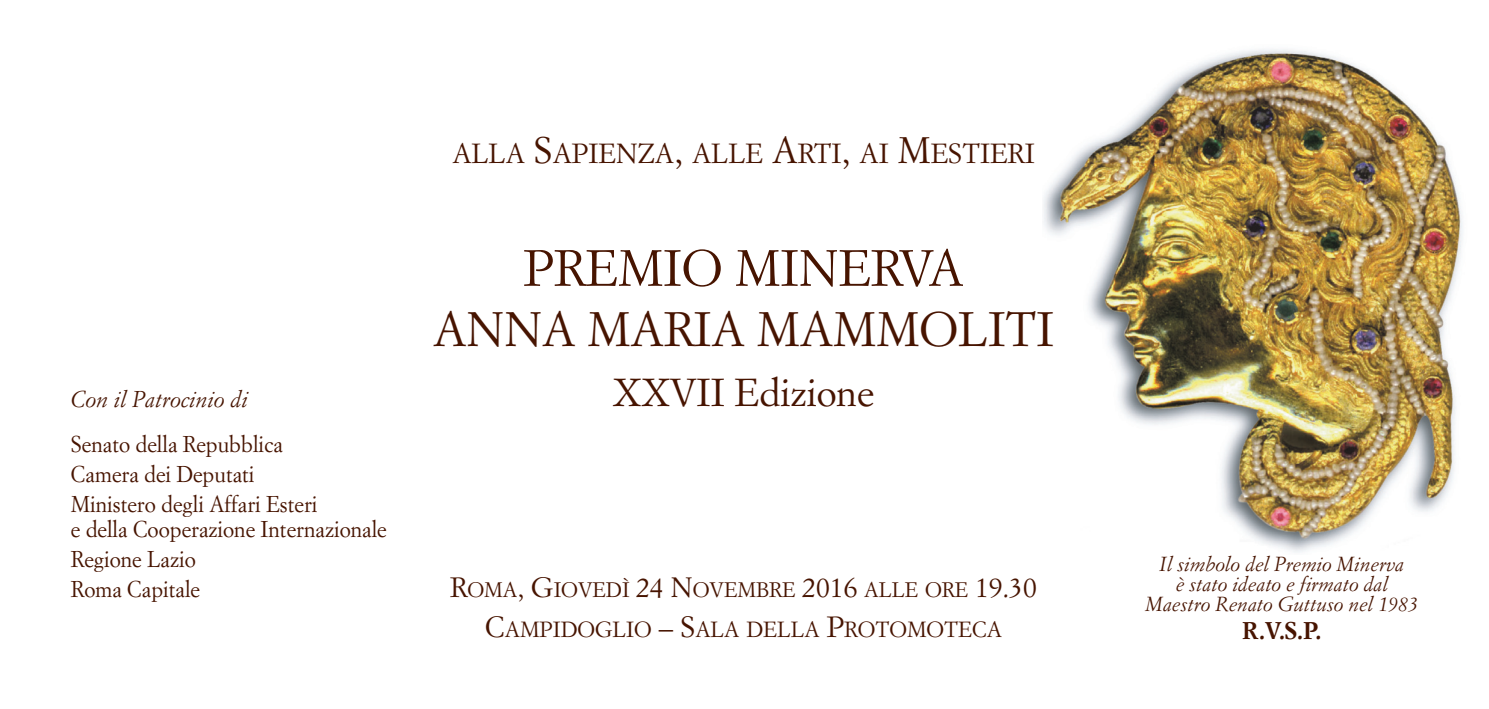
<style>
.page{position:relative;width:1489px;height:709px;background:#fff}
.page>*{position:absolute;margin:0;border:0;box-sizing:border-box;transform-origin:0 0}
.t1{font:50px "Simoncini Garamond";color:#471400}
.t2{font:47.5px "Simoncini Garamond";color:#471400}
.t3{font:38.25px "Simoncini Garamond";color:#471400}
.t4{font:27.25px "Simoncini Garamond";color:#471400}
.t5{font:700 23.75px "Simoncini Garamond";color:#471400}
.t6{font:22.5px/30px "Simoncini Garamond";color:#471400;scale:.95 1}
.t7{font:italic 22.5px "Simoncini Garamond";color:#471400}
.t8{font:21.5px "Simoncini Garamond";color:#471400}
.t9{font:20.5px "Simoncini Garamond";color:#471400}
.t10{font:italic 20px/20px "Simoncini Garamond";color:#471400;text-align:center}
.s1{font-size:36.25px}
.s2{font-size:27.5px}
.s3{font-size:28.75px}
</style>
<div class="page">
<img style="left:1043px;top:49px;width:420px;height:504px">
<p class="t7" style="left:71px;top:390px;width:178px">Con il Patrocinio di</p>
<p class="t6" style="left:71px;top:431px;width:261px">Senato della Repubblica<br>Camera dei Deputati<br>Ministero degli Affari Esteri</p>
<p class="t6" style="left:71px;top:516px;width:334px">e della Cooperazione Internazionale<br>Regione Lazio<br>Roma Capitale</p>
<p class="t4" style="left:452px;top:142px;width:584px">ALLA <span class="s1">S</span>APIENZA<span class="s1">,</span> ALLE <span class="s1">A</span>RTI<span class="s1">,</span> AI <span class="s1">M</span>ESTIERI</p>
<h1 class="t1" style="left:523px;top:247px;width:441px">PREMIO MINERVA</h1>
<h2 class="t2" style="left:433px;top:309px;width:622px">ANNA MARIA MAMMOLITI</h2>
<h3 class="t3" style="left:613px;top:377px;width:263px">XXVII Edizione</h3>
<p class="t9" style="left:450px;top:581px;width:588px"><span class="s2">R</span>OMA<span class="s2">, G</span>IOVEDÌ <span class="s2">24 N</span>OVEMBRE <span class="s2">2016</span> ALLE ORE <span class="s2">19.30</span></p>
<p class="t8" style="left:485px;top:620px;width:518px"><span class="s3">C</span>AMPIDOGLIO <span class="s3">– S</span>ALA DELLA <span class="s3">P</span>ROTOMOTECA</p>
<p class="t10" style="left:1145px;top:555px;width:274px">Il simbolo del Premio Minerva<br>è stato ideato e firmato dal<br>Maestro Renato Guttuso nel 1983</p>
<p class="t5" style="left:1242px;top:620px;width:81px">R.V.S.P.</p>
</div>
